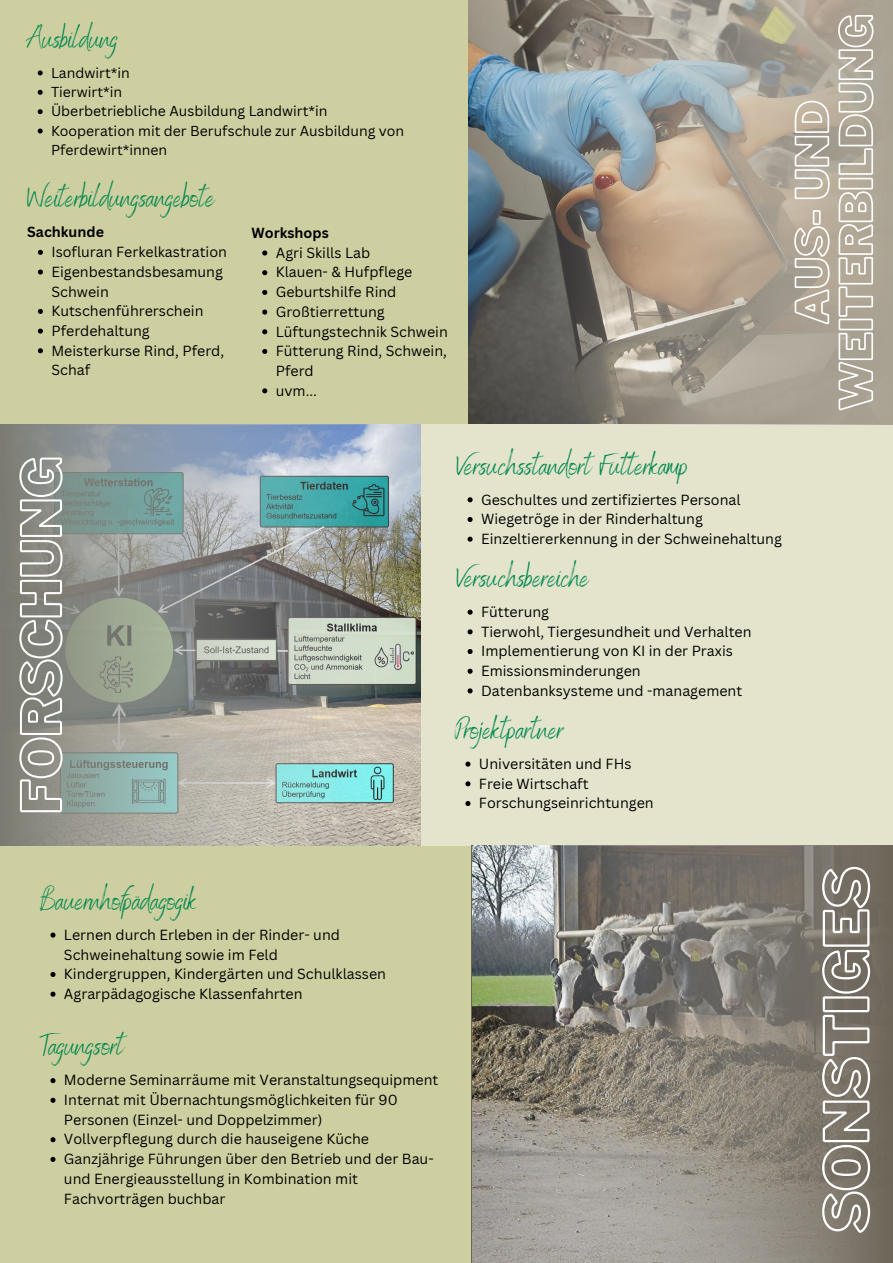
<style>
.page{position:relative;width:893px;height:1263px;background:#fff}
.page>*{position:absolute;margin:0;border:0;box-sizing:border-box;transform-origin:0 0}
.t1{font:30px "Benedict";color:#00884f}
.t2{font:30px "Benedict";color:#01884f}
.t3{font:29.47px "Benedict";color:#01884f}
.t4{font:14.25px/19.6px "Canva Sans";color:#000}
.t5{font:700 14.25px "Canva Sans";color:#000}
.t6{font:14.02px/19.4px "Canva Sans";color:#000}
</style>
<div class="page">
<div style="left:0;top:0;width:474px;height:425px;background:#cecfa0"></div>
<div style="left:0;top:843px;width:473px;height:420px;background:#cecfa0"></div>
<div style="left:421px;top:425px;width:472px;height:421px;background:#e3e4cb"></div>
<svg style="left:470px;top:0;width:423px;height:425px;background:#95928a"></svg>
<img style="left:0;top:425px;width:421px;height:420px">
<svg style="left:471px;top:846px;width:422px;height:417px;background:#8a867d"></svg>
<svg style="left:793px;top:100px;width:37px;height:225px;background:#c1b9ac"></svg>
<svg style="left:837px;top:14px;width:37px;height:397px;background:#bfb9ac"></svg>
<svg style="left:467px;top:497px;width:5px;height:5px"></svg>
<svg style="left:467px;top:517px;width:5px;height:5px"></svg>
<svg style="left:467px;top:537px;width:5px;height:5px"></svg>
<svg style="left:50px;top:932px;width:6px;height:5px"></svg>
<svg style="left:50px;top:972px;width:6px;height:5px"></svg>
<svg style="left:50px;top:991px;width:6px;height:6px"></svg>
<svg style="left:38px;top:70px;width:5px;height:5px"></svg>
<svg style="left:38px;top:90px;width:5px;height:5px"></svg>
<svg style="left:38px;top:109px;width:5px;height:5px"></svg>
<svg style="left:38px;top:129px;width:5px;height:5px"></svg>
<svg style="left:38px;top:250px;width:5px;height:5px"></svg>
<svg style="left:38px;top:269px;width:5px;height:6px"></svg>
<svg style="left:38px;top:309px;width:5px;height:5px"></svg>
<svg style="left:38px;top:329px;width:5px;height:5px"></svg>
<svg style="left:38px;top:348px;width:5px;height:5px"></svg>
<svg style="left:18px;top:456px;width:46px;height:357px"></svg>
<svg style="left:821px;top:866px;width:50px;height:368px"></svg>
<svg style="left:50px;top:1078px;width:6px;height:5px"></svg>
<svg style="left:50px;top:1098px;width:6px;height:5px"></svg>
<svg style="left:50px;top:1137px;width:6px;height:5px"></svg>
<svg style="left:50px;top:1157px;width:6px;height:5px"></svg>
<svg style="left:262px;top:250px;width:5px;height:6px"></svg>
<svg style="left:262px;top:270px;width:5px;height:5px"></svg>
<svg style="left:262px;top:290px;width:5px;height:5px"></svg>
<svg style="left:262px;top:310px;width:5px;height:5px"></svg>
<svg style="left:262px;top:329px;width:5px;height:5px"></svg>
<svg style="left:262px;top:349px;width:5px;height:5px"></svg>
<svg style="left:262px;top:388px;width:5px;height:5px"></svg>
<svg style="left:467px;top:610px;width:5px;height:5px"></svg>
<svg style="left:467px;top:629px;width:5px;height:5px"></svg>
<svg style="left:467px;top:649px;width:5px;height:5px"></svg>
<svg style="left:467px;top:669px;width:5px;height:5px"></svg>
<svg style="left:467px;top:688px;width:5px;height:5px"></svg>
<svg style="left:465px;top:761px;width:5px;height:6px"></svg>
<svg style="left:465px;top:781px;width:5px;height:5px"></svg>
<svg style="left:465px;top:801px;width:5px;height:5px"></svg>
<p class="t3" style="left:27px;top:20px;width:92px">Ausbildung</p>
<p class="t6" style="left:51px;top:63px;width:80px">Landwirt*in</p>
<p class="t6" style="left:51px;top:82px;width:73px">Tierwirt*in</p>
<p class="t6" style="left:51px;top:101px;width:278px">Überbetriebliche Ausbildung Landwirt*in</p>
<p class="t6" style="left:51px;top:121px;width:355px">Kooperation mit der Berufschule zur Ausbildung von<br>Pferdewirt*innen</p>
<p class="t1" style="left:27px;top:179px;width:189px">Weiterbildungsangebote</p>
<p class="t5" style="left:27px;top:222px;width:78px">Sachkunde</p>
<p class="t4" style="left:51px;top:242px;width:177px">Isofluran Ferkelkastration</p>
<p class="t4" style="left:51px;top:261px;width:173px">Eigenbestandsbesamung<br>Schwein</p>
<h2 class="t4" style="left:51px;top:301px;width:154px">Kutschenführerschein</h2>
<p class="t4" style="left:51px;top:320px;width:100px">Pferdehaltung</p>
<h1 class="t4" style="left:51px;top:340px;width:174px">Meisterkurse Rind, Pferd,<br>Schaf</h1>
<p class="t5" style="left:251px;top:223px;width:79px">Workshops</p>
<p class="t4" style="left:276px;top:242px;width:96px">Agri Skills Lab</p>
<p class="t4" style="left:276px;top:262px;width:138px">Klauen- &amp; Hufpflege</p>
<h3 class="t4" style="left:276px;top:282px;width:122px">Geburtshilfe Rind</h3>
<p class="t4" style="left:276px;top:301px;width:110px">Großtierrettung</p>
<p class="t4" style="left:276px;top:321px;width:174px">Lüftungstechnik Schwein</p>
<p class="t4" style="left:276px;top:341px;width:173px">Fütterung Rind, Schwein,<br>Pferd</p>
<p class="t4" style="left:276px;top:380px;width:43px">uvm...</p>
<p class="t1" style="left:457px;top:446px;width:232px">Versuchsstandort Futterkamp</p>
<h3 class="t4" style="left:481px;top:489px;width:261px">Geschultes und zertifiziertes Personal</h3>
<p class="t4" style="left:481px;top:509px;width:223px">Wiegetröge in der Rinderhaltung</p>
<p class="t4" style="left:481px;top:529px;width:302px">Einzeltiererkennung in der Schweinehaltung</p>
<p class="t1" style="left:457px;top:558px;width:134px">Versuchsbereiche</p>
<h3 class="t4" style="left:481px;top:601px;width:69px">Fütterung</h3>
<p class="t4" style="left:481px;top:621px;width:272px">Tierwohl, Tiergesundheit und Verhalten</p>
<p class="t4" style="left:481px;top:641px;width:253px">Implementierung von KI in der Praxis</p>
<p class="t4" style="left:481px;top:661px;width:161px">Emissionsminderungen</p>
<h3 class="t4" style="left:481px;top:680px;width:263px">Datenbanksysteme und -management</h3>
<p class="t1" style="left:455px;top:710px;width:110px">Projektpartner</p>
<p class="t4" style="left:479px;top:753px;width:154px">Universitäten und FHs</p>
<p class="t4" style="left:479px;top:773px;width:111px">Freie Wirtschaft</p>
<p class="t4" style="left:479px;top:793px;width:176px">Forschungseinrichtungen</p>
<p class="t2" style="left:40px;top:881px;width:159px">Bauernhofpädagogik</p>
<p class="t4" style="left:64px;top:924px;width:277px">Lernen durch Erleben in der Rinder- und<br>Schweinehaltung sowie im Feld</p>
<p class="t4" style="left:64px;top:964px;width:323px">Kindergruppen, Kindergärten und Schulklassen</p>
<h4 class="t4" style="left:64px;top:983px;width:240px">Agrarpädagogische Klassenfahrten</h4>
<p class="t1" style="left:40px;top:1026px;width:85px">Tagungsort</p>
<p class="t4" style="left:64px;top:1070px;width:376px">Moderne Seminarräume mit Veranstaltungsequipment</p>
<h3 class="t4" style="left:64px;top:1090px;width:335px">Internat mit Übernachtungsmöglichkeiten für 90<br>Personen (Einzel- und Doppelzimmer)</h3>
<p class="t4" style="left:64px;top:1129px;width:307px">Vollverpflegung durch die hauseigene Küche</p>
<p class="t4" style="left:64px;top:1149px;width:371px">Ganzjährige Führungen über den Betrieb und der Bau&shy;und Energieausstellung in Kombination mit<br>Fachvorträgen buchbar</p>
</div>
